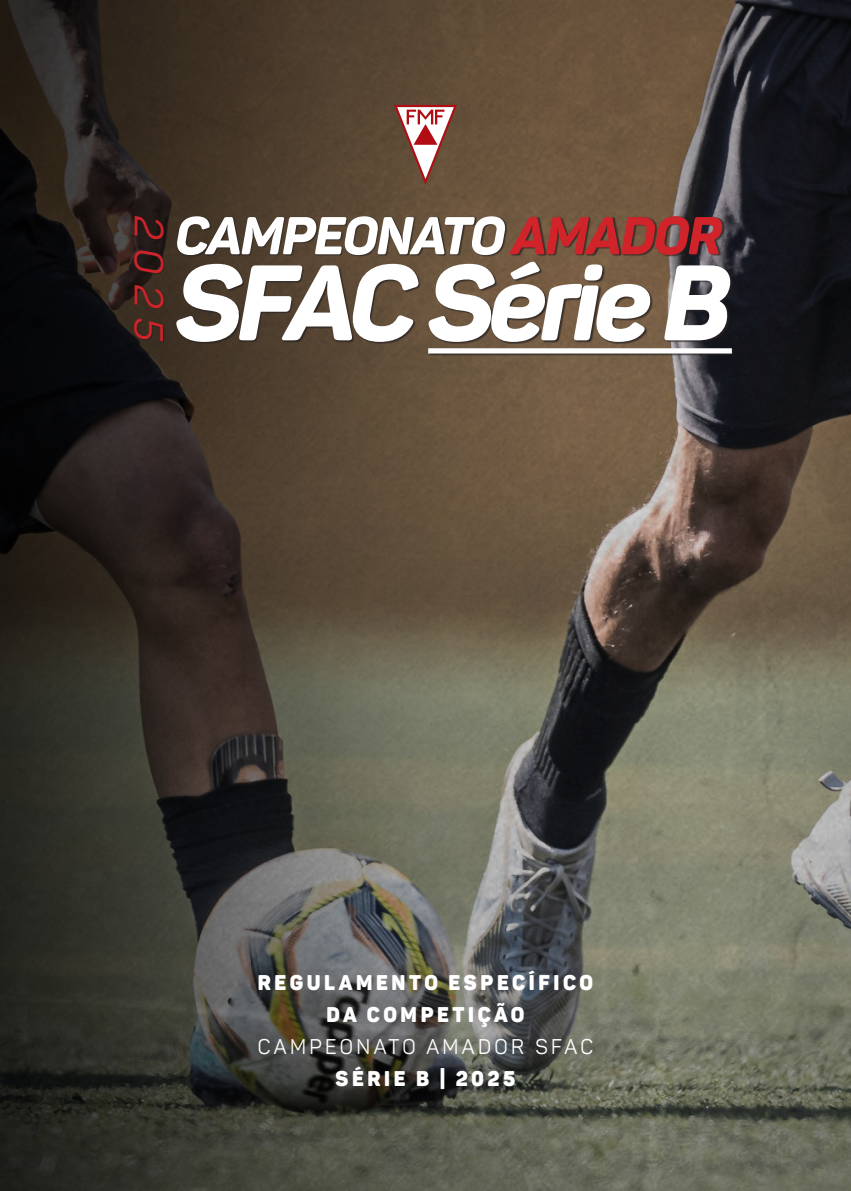
<style>
.page{position:relative;width:851px;height:1191px;background:#fff}
.page>*{position:absolute;margin:0;border:0;box-sizing:border-box;transform-origin:0 0}
.t1{font:italic 800 105.4px "Panton";letter-spacing:-.05em;color:#fff}
.t2{font:italic 800 52.4px "Panton";letter-spacing:-.03em;color:#fff}
.t3{font:italic 39.8px "Panton";color:#d1232a}
.t4{font:900 21px "Panton";letter-spacing:.18em;color:#fff;scale:.95 1}
.t5{font:21px "Panton";letter-spacing:.17em;color:#fff;scale:.95 1}
.s1{color:#d1232a}
</style>
<div class="page">
<img style="left:694px;top:0;width:156px;height:1191px">
<img style="left:0;top:0;width:694px;height:1191px">
<svg style="left:394px;top:105px;width:63px;height:80px"></svg>
<div style="left:177px;top:262px;width:557px;height:94px;background:#231f20;opacity:.75"></div>
<div style="left:428px;top:348px;width:303px;height:5px;background:#fff"></div>
<div style="left:134px;top:215px;width:31px;height:128px;background:#231f20;opacity:.75"></div>
<div style="left:178px;top:217px;width:546px;height:40px;background:#231f20;opacity:.75"></div>
<p class="t3" style="left:173px;top:215px;width:128px;rotate:90deg">2025</p>
<p class="t2" style="left:175px;top:203px;width:548px">CAMPEONATO <span class="s1">AMADOR</span></p>
<p class="t1" style="left:176px;top:236px;width:557px">SFAC Série B</p>
<p class="t4" style="left:258px;top:969px;width:354px">REGULAMENTO ESPECÍFICO</p>
<p class="t4" style="left:326px;top:1001px;width:210px">DA COMPETIÇÃO</p>
<p class="t5" style="left:258px;top:1034px;width:354px">CAMPEONATO AMADOR SFAC</p>
<p class="t4" style="left:335px;top:1065px;width:191px">SÉRIE B | 2025</p>
</div>
